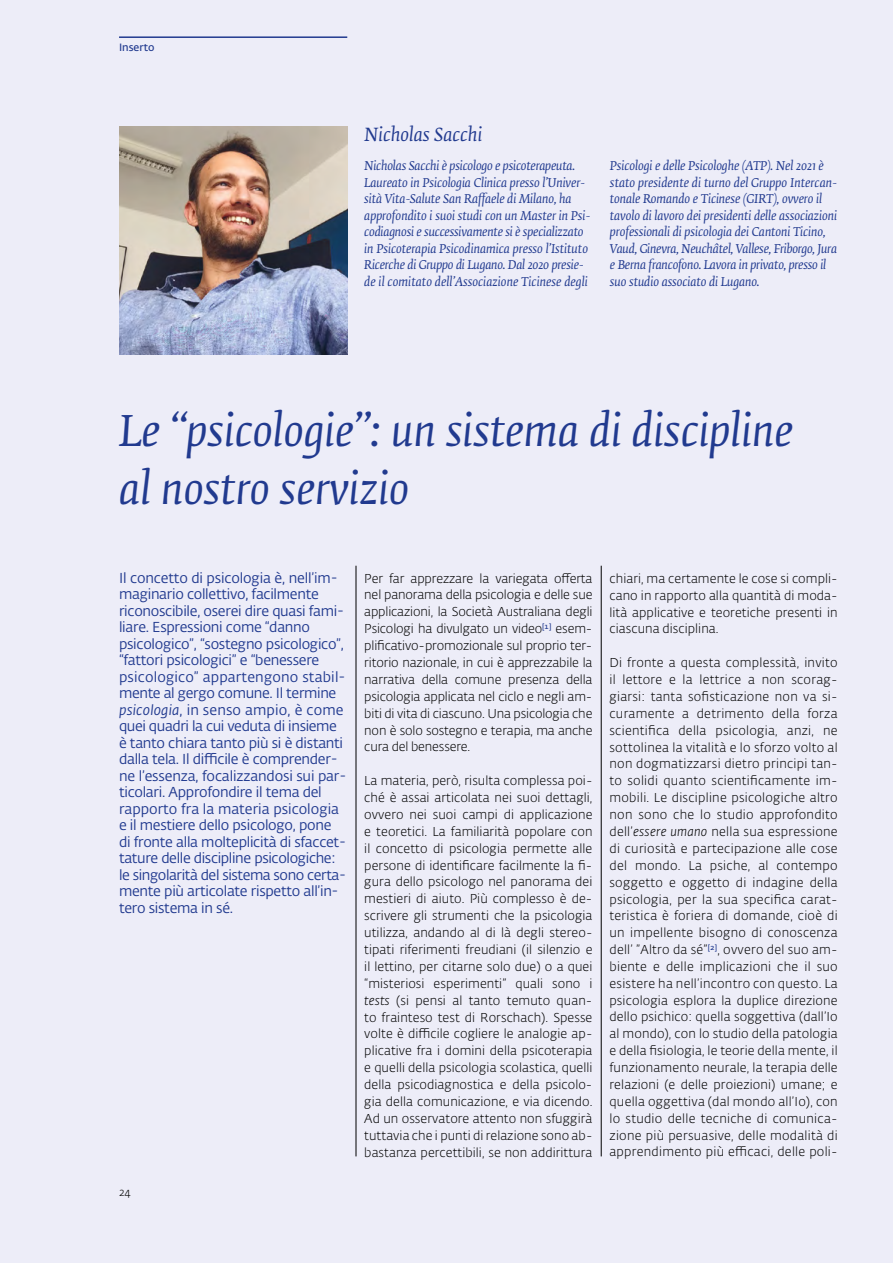
<style>
.page{position:relative;width:893px;height:1263px;background:#ededf8}
.page>*{position:absolute;margin:0;border:0;box-sizing:border-box;transform-origin:0 0}
.t1{font:42px/57.8px "SUPSI Fedra Ser Book Ita";color:#213a8f}
.t2{font:18px "SUPSI Fedra Ser Book Ita";color:#213a8f}
.t3{font:14.25px/16.5px "SUPSI Fedra Sans";letter-spacing:-.02em;color:#213a8f}
.t4{font:300 12.75px/17px "SUPSI Fedra Sans";letter-spacing:.005em;color:#000;text-align:justify}
.t5{font:12px/16.5px "SUPSI Fedra Ser Book Ita";letter-spacing:-.01em;color:#213a8f}
.t6{font:300 11.25px "SUPSI Fedra Sans";color:#000}
.t7{font:600 10.5px "SUPSI Fedra Sans";color:#213a8f}
.s1{font-style:italic}
</style>
<div class="page">
<hr style="left:119px;top:36px;width:228px;height:2px;background:#213a8f">
<img style="left:119px;top:127px;width:228px;height:227px">
<hr style="left:356px;top:566px;width:1px;height:590px;background:#000">
<hr style="left:601px;top:566px;width:1px;height:590px;background:#000">
<p class="t7" style="left:119px;top:39px;width:37px">Inserto</p>
<h2 class="t2" style="left:364px;top:124px;width:120px">Nicholas Sacchi</h2>
<p class="t5" style="left:364px;top:158px;width:228px">Nicholas Sacchi è psicologo e psicoterapeuta.<br>Laureato in Psicologia Clinica presso l’Univer&shy;sità Vita-Salute San Raffaele di Milano, ha approfondito i suoi studi con un Master in Psi&shy;codiagnosi e successivamente si è specializzato in Psicoterapia Psicodinamica presso l’Istituto Ricerche di Gruppo di Lugano. Dal 2020 presie&shy;de il comitato dell’Associazione Ticinese degli</p>
<p class="t5" style="left:610px;top:158px;width:229px">Psicologi e delle Psicologhe (ATP). Nel 2021 è stato presidente di turno del Gruppo Intercan&shy;tonale Romando e Ticinese (GIRT), ovvero il tavolo di lavoro dei presidenti delle associazioni professionali di psicologia dei Cantoni Ticino, Vaud, Ginevra, Neuchâtel, Vallese, Friborgo, Jura e Berna francofono. Lavora in privato, presso il suo studio associato di Lugano.</p>
<h1 class="t1" style="left:119px;top:403px;width:676px">Le “psicologie”: un sistema di discipline al nostro servizio</h1>
<p class="t3" style="left:119px;top:569px;width:229px">Il concetto di psicologia è, nell’im&shy;maginario collettivo, facilmente riconoscibile, oserei dire quasi fami&shy;liare. Espressioni come “danno psicologico”, “sostegno psicologico”, “fattori psicologici” e “benessere psicologico” appartengono stabil&shy;mente al gergo comune. Il termine <span class="s1">psicologia</span>, in senso ampio, è come quei quadri la cui veduta di insieme è tanto chiara tanto più si è distanti dalla tela. Il difficile è comprender&shy;ne l’essenza, focalizzandosi sui par&shy;ticolari. Approfondire il tema del rapporto fra la materia psicologia e il mestiere dello psicologo, pone di fronte alla molteplicità di sfaccet&shy;tature delle discipline psicologiche: le singolarità del sistema sono certa&shy;mente più articolate rispetto all’in&shy;tero sistema in sé.</p>
<p class="t4" style="left:364px;top:569px;width:230px">Per far apprezzare la variegata offerta nel panorama della psicologia e delle sue applicazioni, la Società Australiana degli Psicologi ha divulgato un video<sup>[1]</sup> esem&shy;plificativo-promozionale sul proprio ter&shy;ritorio nazionale, in cui è apprezzabile la narrativa della comune presenza della psicologia applicata nel ciclo e negli am&shy;biti di vita di ciascuno. Una psicologia che non è solo sostegno e terapia, ma anche cura del benessere.</p>
<p class="t4" style="left:364px;top:772px;width:230px">La materia, però, risulta complessa poi&shy;ché è assai articolata nei suoi dettagli, ovvero nei suoi campi di applicazione e teoretici. La familiarità popolare con il concetto di psicologia permette alle persone di identificare facilmente la fi&shy;gura dello psicologo nel panorama dei mestieri di aiuto. Più complesso è de&shy;scrivere gli strumenti che la psicologia utilizza, andando al di là degli stereo&shy;tipati riferimenti freudiani (il silenzio e il lettino, per citarne solo due) o a quei “misteriosi esperimenti” quali sono i <span class="s1">tests</span> (si pensi al tanto temuto quan&shy;to frainteso test di Rorschach). Spesse volte è difficile cogliere le analogie ap&shy;plicative fra i domini della psicoterapia e quelli della psicologia scolastica, quelli della psicodiagnostica e della psicolo&shy;gia della comunicazione, e via dicendo.<br>Ad un osservatore attento non sfuggirà tuttavia che i punti di relazione sono ab&shy;bastanza percettibili, se non addirittura</p>
<p class="t6" style="left:119px;top:1185px;width:13px">24</p>
<p class="t4" style="left:609px;top:570px;width:230px">chiari, ma certamente le cose si compli&shy;cano in rapporto alla quantità di moda&shy;lità applicative e teoretiche presenti in ciascuna disciplina.</p>
<p class="t4" style="left:609px;top:654px;width:230px">Di fronte a questa complessità, invito il lettore e la lettrice a non scorag&shy;giarsi: tanta sofisticazione non va si&shy;curamente a detrimento della forza scientifica della psicologia, anzi, ne sottolinea la vitalità e lo sforzo volto al non dogmatizzarsi dietro principi tan&shy;to solidi quanto scientificamente im&shy;mobili. Le discipline psicologiche altro non sono che lo studio approfondito dell’<span class="s1">essere umano</span> nella sua espressione di curiosità e partecipazione alle cose del mondo. La psiche, al contempo soggetto e oggetto di indagine della psicologia, per la sua specifica carat&shy;teristica è foriera di domande, cioè di un impellente bisogno di conoscenza dell’ ”Altro da sé”<sup>[2]</sup>, ovvero del suo am&shy;biente e delle implicazioni che il suo esistere ha nell’incontro con questo. La psicologia esplora la duplice direzione dello psichico: quella soggettiva (dall’Io al mondo), con lo studio della patologia e della fisiologia, le teorie della mente, il funzionamento neurale, la terapia delle relazioni (e delle proiezioni) umane; e quella oggettiva (dal mondo all’Io), con lo studio delle tecniche di comunica&shy;zione più persuasive, delle modalità di apprendimento più efficaci, delle poli-</p>
</div>
